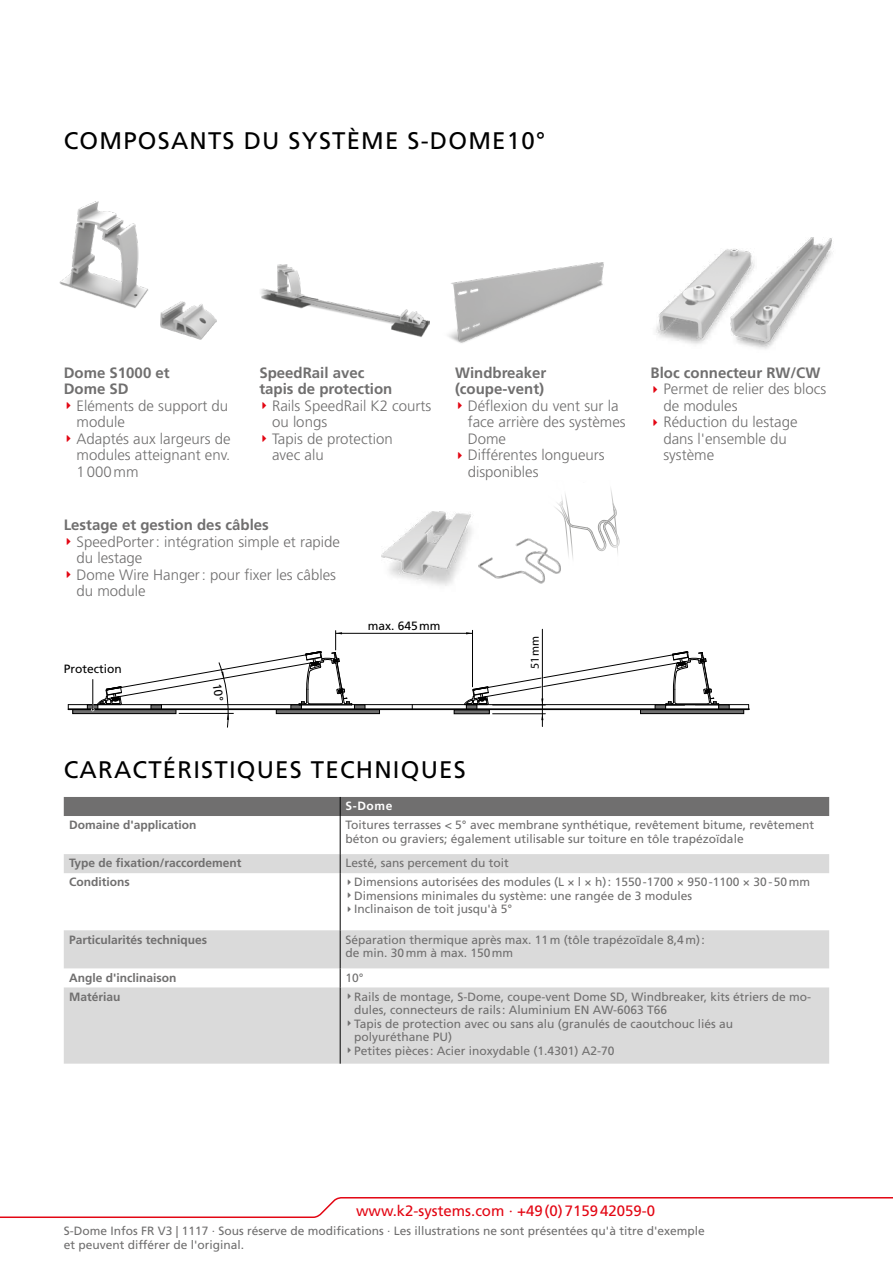
<style>
.page{position:relative;width:893px;height:1263px;background:#fff}
.page>*{position:absolute;margin:0;border:0;box-sizing:border-box;transform-origin:0 0}
.t1{font:24px "Frutiger LT Std";letter-spacing:.05em;color:#000}
.t2{font:300 15px/16.5px "Frutiger LT Std";color:#706f6f}
.t3{font:700 15px/16.5px "Frutiger LT Std";color:#706f6f}
.t4{font:15px "Frutiger LT Std";color:#e30613}
.t5{font:12px/13.5px "Frutiger LT Std";color:#706f6f}
.t6{font:700 12px "Frutiger LT Std";color:#706f6f}
.t7{font:12px "Frutiger LT Std";color:#000}
.t8{font:700 12px "Frutiger LT Std";color:#fff}
.t9{font:12px "Myriad Pro";color:#000}
</style>
<div class="page">
<svg style="left:0;top:1197px;width:893px;height:21px"></svg>
<svg style="left:64px;top:854px;width:765px;height:210px;fill:#dadada"></svg>
<hr style="left:340px;top:816px;width:1px;height:38px;background:#000">
<svg style="left:340px;top:854px;width:1px;height:19px"></svg>
<hr style="left:340px;top:873px;width:1px;height:57px;background:#000">
<hr style="left:340px;top:930px;width:1px;height:38px;background:#000">
<svg style="left:340px;top:968px;width:1px;height:19px"></svg>
<hr style="left:340px;top:987px;width:1px;height:77px;background:#000">
<div style="left:64px;top:797px;width:765px;height:19px;background:#706f6f"></div>
<svg style="left:555px;top:488px;width:65px;height:78px"></svg>
<div style="left:87px;top:704px;width:11px;height:8px;border:1px solid #000"></div>
<div style="left:73px;top:709px;width:103px;height:5px;background:#6f6f6f"></div>
<div style="left:72px;top:709px;width:104px;height:5px;border:1px solid #000"></div>
<svg style="left:356px;top:706px;width:7px;height:3px"></svg>
<div style="left:354px;top:704px;width:11px;height:8px;border:1px solid #000"></div>
<div style="left:276px;top:709px;width:103px;height:5px;background:#6f6f6f"></div>
<div style="left:276px;top:709px;width:104px;height:5px;border:1px solid #000"></div>
<svg style="left:657px;top:706px;width:7px;height:3px"></svg>
<div style="left:655px;top:704px;width:11px;height:8px;border:1px solid #000"></div>
<svg style="left:720px;top:706px;width:8px;height:3px"></svg>
<div style="left:718px;top:704px;width:12px;height:8px;border:1px solid #000"></div>
<div style="left:640px;top:709px;width:104px;height:5px;background:#6f6f6f"></div>
<div style="left:640px;top:709px;width:104px;height:5px;border:1px solid #000"></div>
<svg style="left:468px;top:706px;width:7px;height:3px"></svg>
<div style="left:466px;top:704px;width:11px;height:8px;border:1px solid #000"></div>
<hr style="left:454px;top:710px;width:35px;height:4px;background:#6f6f6f">
<div style="left:454px;top:709px;width:36px;height:5px;border:1px solid #000"></div>
<hr style="left:472px;top:630px;width:1px;height:57px;background:#000">
<hr style="left:336px;top:633px;width:136px;height:1px;background:#000">
<hr style="left:68px;top:704px;width:681px;height:1px;background:#000">
<hr style="left:68px;top:709px;width:681px;height:1px;background:#000">
<hr style="left:493px;top:713px;width:52px;height:1px;background:#000">
<svg style="left:464px;top:651px;width:255px;height:55px"></svg>
<hr style="left:542px;top:629px;width:1px;height:97px;background:#000">
<img style="left:59px;top:201px;width:89px;height:107px">
<img style="left:160px;top:302px;width:57px;height:38px">
<img style="left:261px;top:264px;width:168px;height:73px">
<img style="left:382px;top:511px;width:97px;height:75px">
<img style="left:756px;top:238px;width:76px;height:111px">
<img style="left:656px;top:249px;width:100px;height:98px">
<img style="left:479px;top:538px;width:81px;height:46px">
<img style="left:448px;top:263px;width:156px;height:80px">
<svg style="left:348px;top:879px;width:3px;height:6px"></svg>
<svg style="left:348px;top:893px;width:3px;height:5px"></svg>
<svg style="left:348px;top:906px;width:3px;height:6px"></svg>
<svg style="left:348px;top:994px;width:3px;height:5px"></svg>
<svg style="left:348px;top:1021px;width:3px;height:5px"></svg>
<svg style="left:348px;top:1048px;width:3px;height:5px"></svg>
<svg style="left:91px;top:630px;width:262px;height:97px"></svg>
<h1 class="t1" style="left:64px;top:127px;width:483px">COMPOSANTS DU SYSTÈME S-DOME10°</h1>
<p class="t3" style="left:64px;top:364px;width:107px">Dome S1000 et<br>Dome SD</p>
<p class="t2" style="left:77px;top:398px;width:156px">Eléments de support du module<br>Adaptés aux largeurs de modules atteignant env.<br>1000mm</p>
<p class="t3" style="left:259px;top:364px;width:135px">SpeedRail avec tapis de protection</p>
<p class="t2" style="left:272px;top:398px;width:161px">Rails SpeedRail K2 courts ou longs<br>Tapis de protection<br>avec alu</p>
<p class="t3" style="left:64px;top:517px;width:207px">Lestage et gestion des câbles</p>
<p class="t2" style="left:77px;top:533px;width:265px">SpeedPorter: intégration simple et rapide du lestage<br>Dome Wire Hanger: pour fixer les câbles du module</p>
<p class="t7" style="left:64px;top:662px;width:60px">Protection</p>
<p class="t7" style="left:368px;top:619px;width:74px">max. 645mm</p>
<p class="t3" style="left:455px;top:364px;width:93px">Windbreaker (coupe-vent)</p>
<p class="t2" style="left:468px;top:398px;width:160px">Déflexion du vent sur la face arrière des systèmes<br>Dome<br>Différentes longueurs disponibles</p>
<p class="t9" style="left:527px;top:669px;width:35px;rotate:-90deg">51mm</p>
<p class="t3" style="left:651px;top:364px;width:171px">Bloc connecteur RW/CW</p>
<p class="t2" style="left:663px;top:381px;width:165px">Permet de relier des blocs de modules<br>Réduction du lestage dans l'ensemble du système</p>
<h1 class="t1" style="left:64px;top:755px;width:403px">CARACTÉRISTIQUES TECHNIQUES</h1>
<p class="t8" style="left:345px;top:799px;width:49px">S-Dome</p>
<p class="t6" style="left:69px;top:818px;width:129px">Domaine d'application</p>
<p class="t5" style="left:345px;top:818px;width:470px">Toitures terrasses &lt; 5° avec membrane synthétique, revêtement bitume, revêtement béton ou graviers; également utilisable sur toiture en tôle trapézoïdale</p>
<p class="t6" style="left:69px;top:856px;width:174px">Type de fixation/raccordement</p>
<p class="t5" style="left:345px;top:856px;width:165px">Lesté, sans percement du toit</p>
<p class="t6" style="left:69px;top:875px;width:62px">Conditions</p>
<p class="t5" style="left:354px;top:875px;width:457px">Dimensions autorisées des modules (L × l × h): 1550-1700 × 950-1100 × 30-50mm<br>Dimensions minimales du système: une rangée de 3 modules<br>Inclinaison de toit jusqu'à 5°</p>
<p class="t6" style="left:69px;top:932px;width:140px">Particularités techniques</p>
<p class="t5" style="left:346px;top:933px;width:361px">Séparation thermique après max. 11m (tôle trapézoïdale 8,4m): de min. 30mm à max. 150mm</p>
<p class="t6" style="left:69px;top:970px;width:109px">Angle d'inclinaison</p>
<p class="t5" style="left:346px;top:971px;width:20px">10°</p>
<p class="t6" style="left:69px;top:989px;width:53px">Matériau</p>
<p class="t5" style="left:354px;top:990px;width:459px">Rails de montage, S-Dome, coupe-vent Dome SD, Windbreaker, kits étriers de mo&shy;dules, connecteurs de rails: Aluminium EN AW-6063 T66<br>Tapis de protection avec ou sans alu (granulés de caoutchouc liés au polyuréthane PU)<br>Petites pièces: Acier inoxydable (1.4301) A2-70</p>
<p class="t4" style="left:356px;top:1202px;width:300px">www.k2-systems.com · +49(0)715942059-0</p>
<p class="t5" style="left:64px;top:1224px;width:642px">S-Dome Infos FR V3 | 1117 · Sous réserve de modifications · Les illustrations ne sont présentées qu'à titre d'exemple et peuvent différer de l'original.</p>
</div>
